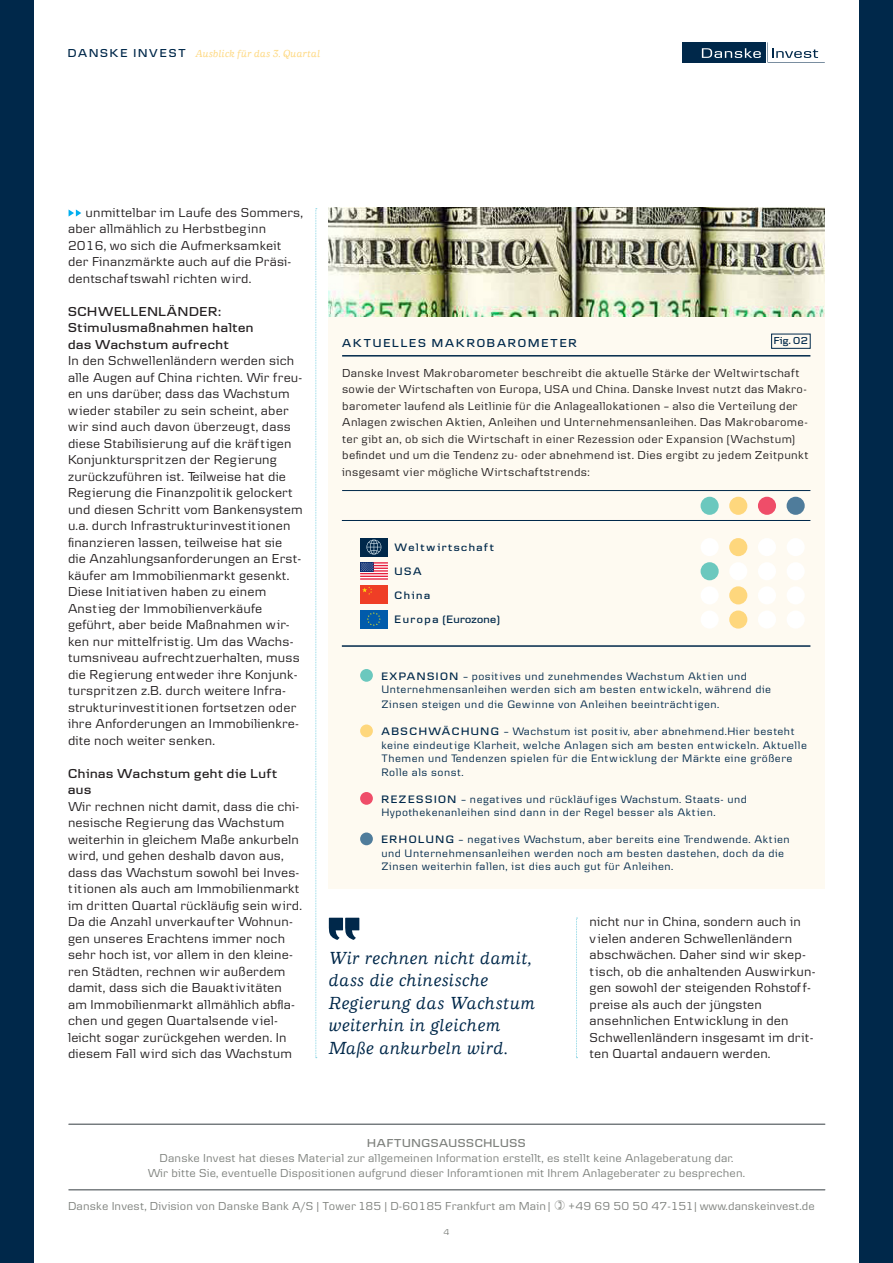
<style>
.page{position:relative;width:893px;height:1263px;background:#fff}
.page>*{position:absolute;margin:0;border:0;box-sizing:border-box;transform-origin:0 0}
.Citat{font:italic 500 18px/22.5px "Danske Human";letter-spacing:.025em;color:#00284a}
.Danske_body_m__indry{font:13.5px/16.5px "Danske Text";letter-spacing:.01em;color:#231f20}
.Mellemrubrik{font:600 13.5px/16.5px "Danske Headline";letter-spacing:.045em;color:#231f20}
.Kilde{font:12px/16.5px "Danske Text";letter-spacing:.025em;color:#231f20}
._8_Regular{font:12px/15px "Danske Text";letter-spacing:.01em;color:#7e817d;text-align:center}
.Danske_Boks{font:12px "Danske Text";letter-spacing:.01em;color:#7e817d}
.Capital_rubrik{font:600 12px "Danske Headline";letter-spacing:.16em;color:#00284a}
.Mellemrubrik-2{font:600 12px "Danske Headline";letter-spacing:.05em;color:#7e817d}
.Numerals{font:11.25px/13.5px "Danske Text";letter-spacing:.045em;color:#00284a}
.Numerals-2{font:600 11.25px "Danske Headline";letter-spacing:.135em;color:#00284a}
.Numerals-3{font:600 11.25px "Danske Headline";letter-spacing:.035em;color:#00284a}
.t1{font:italic 500 10.5px "Danske Human";letter-spacing:.025em;color:#fed77d}
.Numerals-4{font:600 10.5px "Danske Headline";color:#00284a}
.t2{font:9px "Danske Text";color:#7e817d}
.s1{font-family:"Danske Headline";font-weight:600;font-style:normal;font-size:12px;color:#00284a}
.s2{font-family:"Danske Headline";font-weight:600}
</style>
<div class="page">
<div style="left:0;top:0;width:34px;height:1263px;background:#00284a"></div>
<div style="left:859px;top:0;width:34px;height:1263px;background:#00284a"></div>
<div style="left:682px;top:42px;width:83px;height:21px;background:#00284a"></div>
<svg style="left:702px;top:48px;width:59px;height:10px"></svg>
<svg style="left:767px;top:42px;width:58px;height:21px"></svg>
<svg style="left:329px;top:917px;width:30px;height:23px"></svg>
<svg style="left:315px;top:208px;width:2px;height:850px"></svg>
<svg style="left:576px;top:918px;width:1px;height:140px"></svg>
<hr style="left:69px;top:1124px;width:756px;height:1px;background:#353d42">
<hr style="left:69px;top:1189px;width:756px;height:1px;background:#353d42">
<svg style="left:69px;top:209px;width:12px;height:8px"></svg>
<div style="left:329px;top:317px;width:496px;height:572px;background:#fefaf1"></div>
<img style="left:329px;top:208px;width:496px;height:109px">
<div style="left:771px;top:334px;width:39px;height:15px;border:1px solid #00284a"></div>
<hr style="left:342px;top:355px;width:468px;height:2px;background:#00284a">
<hr style="left:342px;top:490px;width:468px;height:1px;background:#00284a">
<div style="left:360px;top:586px;width:28px;height:18px;background:#ef3e26"></div>
<svg style="left:362px;top:587px;width:10px;height:8px"></svg>
<div style="left:360px;top:562px;width:28px;height:18px;background:#fff"></div>
<hr style="left:360px;top:578px;width:28px;height:2px;background:#e7203d">
<svg style="left:360px;top:562px;width:28px;height:15px"></svg>
<div style="left:360px;top:610px;width:28px;height:18px;background:#015bab"></div>
<svg style="left:367px;top:612px;width:14px;height:14px"></svg>
<div style="left:360px;top:538px;width:28px;height:18px;background:#00284a"></div>
<svg style="left:366px;top:540px;width:15px;height:14px"></svg>
<hr style="left:342px;top:520px;width:468px;height:1px;background:#00284a">
<hr style="left:342px;top:645px;width:468px;height:2px;background:#00284a">
<div style="left:701px;top:538px;width:18px;height:18px;background:#fff;border-radius:50%"></div>
<div style="left:701px;top:562px;width:18px;height:18px;background:#6bc8be;border-radius:50%"></div>
<div style="left:701px;top:586px;width:18px;height:18px;background:#fff;border-radius:50%"></div>
<div style="left:701px;top:610px;width:18px;height:19px;background:#fff;border-radius:50%"></div>
<div style="left:701px;top:497px;width:18px;height:18px;background:#6bc8be;border-radius:50%"></div>
<div style="left:729px;top:538px;width:18px;height:18px;background:#fed77d;border-radius:50%"></div>
<div style="left:729px;top:562px;width:18px;height:18px;background:#fff;border-radius:50%"></div>
<div style="left:729px;top:586px;width:18px;height:18px;background:#fed77d;border-radius:50%"></div>
<div style="left:729px;top:610px;width:18px;height:19px;background:#fed77d;border-radius:50%"></div>
<div style="left:729px;top:497px;width:18px;height:18px;background:#fed77d;border-radius:50%"></div>
<div style="left:758px;top:538px;width:18px;height:18px;background:#fff;border-radius:50%"></div>
<div style="left:758px;top:562px;width:18px;height:18px;background:#fff;border-radius:50%"></div>
<div style="left:758px;top:586px;width:18px;height:18px;background:#fff;border-radius:50%"></div>
<div style="left:758px;top:610px;width:18px;height:19px;background:#fff;border-radius:50%"></div>
<div style="left:758px;top:497px;width:18px;height:18px;background:#ef4d69;border-radius:50%"></div>
<div style="left:787px;top:538px;width:18px;height:18px;background:#fff;border-radius:50%"></div>
<div style="left:787px;top:562px;width:18px;height:18px;background:#fff;border-radius:50%"></div>
<div style="left:787px;top:586px;width:18px;height:18px;background:#fff;border-radius:50%"></div>
<div style="left:787px;top:610px;width:18px;height:19px;background:#fff;border-radius:50%"></div>
<div style="left:787px;top:497px;width:18px;height:18px;background:#4f7c9b;border-radius:50%"></div>
<div style="left:360px;top:669px;width:13px;height:13px;background:#6bc8be;border-radius:50%"></div>
<div style="left:360px;top:724px;width:13px;height:13px;background:#fed77d;border-radius:50%"></div>
<div style="left:360px;top:792px;width:13px;height:13px;background:#ef4d69;border-radius:50%"></div>
<div style="left:360px;top:832px;width:13px;height:13px;background:#4f7c9b;border-radius:50%"></div>
<p class="t1" style="left:68px;top:48px;width:254px"><span class="s1">DANSKE INVEST</span> Ausblick für das 3. Quartal</p>
<p class="Danske_body_m__indry" style="left:68px;top:203px;width:237px;text-indent:18px">unmittelbar im Laufe des Sommers, aber allmählich zu Herbstbeginn 2016, wo sich die Aufmerksamkeit der Finanzmärkte auch auf die Präsi&shy;dentschaf tswahl richten wird.</p>
<p class="Mellemrubrik" style="left:68px;top:302px;width:154px">SCHWELLENLÄNDER:</p>
<p class="Mellemrubrik" style="left:68px;top:319px;width:187px">Stimulusmaßnahmen halten das Wachstum aufrecht</p>
<p class="Danske_body_m__indry" style="left:68px;top:352px;width:236px">In den Schwellenländern werden sich alle Augen auf China richten. Wir freu&shy;en uns darüber, dass das Wachstum wieder stabiler zu sein scheint, aber wir sind auch davon überzeugt, dass diese Stabilisierung auf die kräf tigen Konjunkturspritzen der Regierung zurückzuführen ist. Teilweise hat die Regierung die Finanzpolitik gelockert und diesen Schritt vom Bankensystem u.a. durch Infrastrukturinvestitionen finanzieren lassen, teilweise hat sie die Anzahlungsanforderungen an Erst&shy;käufer am Immobilienmarkt gesenkt.<br>Diese Initiativen haben zu einem Anstieg der Immobilienverkäufe geführt, aber beide Maßnahmen wir&shy;ken nur mittelfristig. Um das Wachs&shy;tumsniveau aufrechtzuerhalten, muss die Regierung entweder ihre Konjunk&shy;turspritzen z.B. durch weitere Infra&shy;strukturinvestitionen fortsetzen oder ihre Anforderungen an Immobilienkre&shy;dite noch weiter senken.</p>
<p class="Mellemrubrik" style="left:68px;top:764px;width:211px">Chinas Wachstum geht die Luft aus</p>
<p class="Danske_body_m__indry" style="left:68px;top:797px;width:235px">Wir rechnen nicht damit, dass die chi&shy;nesische Regierung das Wachstum weiterhin in gleichem Maße ankurbeln wird, und gehen deshalb davon aus, dass das Wachstum sowohl bei Inves&shy;titionen als auch am Immobilienmarkt im dritten Quartal rückläufig sein wird.<br>Da die Anzahl unverkauf ter Wohnun&shy;gen unseres Erachtens immer noch sehr hoch ist, vor allem in den kleine&shy;ren Städten, rechnen wir außerdem damit, dass sich die Bauaktiv itäten am Immobilienmarkt allmählich abfla&shy;chen und gegen Quartalsende v iel&shy;leicht sogar zurückgehen werden. In diesem Fall wird sich das Wachstum</p>
<p class="Capital_rubrik" style="left:342px;top:336px;width:236px">AKTUELLES MAKROBAROMETER</p>
<p class="Numerals-4" style="left:774px;top:335px;width:35px">Fig. 02</p>
<p class="Kilde" style="left:342px;top:364px;width:468px">Danske Invest Makrobarometer beschreibt die aktuelle Stärke der Weltwirtschaft sowie der Wirtschaften von Europa, USA und China. Danske Invest nutzt das Makro&shy;barometer laufend als Leitlinie für die Anlageallokationen – also die Verteilung der Anlagen zwischen Aktien, Anleihen und Unternehmensanleihen. Das Makrobarome&shy;ter gibt an, ob sich die Wirtschaft in einer Rezession oder Expansion (Wachstum) befindet und um die Tendenz zu- oder abnehmend ist. Dies ergibt zu jedem Zeitpunkt insgesamt vier mögliche Wirtschaftstrends:</p>
<p class="Numerals-2" style="left:395px;top:541px;width:101px">Weltwirtschaft</p>
<p class="Numerals-2" style="left:395px;top:565px;width:29px">USA</p>
<p class="Numerals-2" style="left:395px;top:589px;width:37px">China</p>
<p class="Numerals-3" style="left:395px;top:613px;width:107px">Europa (Eurozone)</p>
<p class="Numerals" style="left:381px;top:669px;width:391px"><span class="s2">EXPANSION</span> – positives und zunehmendes Wachstum Aktien und<br>Unternehmensanleihen werden sich am besten entwickeln, während die</p>
<p class="Numerals" style="left:381px;top:697px;width:339px">Zinsen steigen und die Gewinne von Anleihen beeinträchtigen.</p>
<p class="Numerals" style="left:381px;top:724px;width:427px"><span class="s2">ABSCHWÄCHUNG</span> – Wachstum ist positiv, aber abnehmend.Hier besteht keine eindeutige Klarheit, welche Anlagen sich am besten entwickeln. Aktuelle Themen und Tendenzen spielen für die Entwicklung der Märkte eine größere Rolle als sonst.</p>
<p class="Numerals" style="left:381px;top:792px;width:367px"><span class="s2">REZESSION</span> – negatives und rückläuf iges Wachstum. Staats- und<br>Hypothekenanleihen sind dann in der Regel besser als Aktien.</p>
<p class="Numerals" style="left:381px;top:832px;width:410px"><span class="s2">ERHOLUNG</span> – negatives Wachstum, aber bereits eine Trendwende. Aktien und Unternehmensanleihen werden noch am besten dastehen, doch da die<br>Zinsen weiterhin fallen, ist dies auch gut für Anleihen.</p>
<p class="Citat" style="left:329px;top:947px;width:208px">Wir rechnen nicht damit, dass die chinesische<br>Regierung das Wachstum weiterhin in gleichem<br>Maße ankurbeln wird.</p>
<p class="Danske_body_m__indry" style="left:590px;top:913px;width:227px">nicht nur in China, sondern auch in<br>v ielen anderen Schwellenländern abschwächen. Daher sind wir skep&shy;tisch, ob die anhaltenden Auswirkun&shy;gen sowohl der steigenden Rohstof f&shy;preise als auch der jüngsten ansehnlichen Entwicklung in den Schwellenländern insgesamt im drit&shy;ten Quartal andauern werden.</p>
<p class="Mellemrubrik-2" style="left:367px;top:1136px;width:160px">HAFTUNGSAUSSCHLUSS</p>
<p class="_8_Regular" style="left:148px;top:1150px;width:599px">Danske Invest hat dieses Material zur allgemeinen Information erstellt, es stellt keine Anlageberatung dar.<br>Wir bitte Sie, eventuelle Dispositionen aufgrund dieser Inforamtionen mit Ihrem Anlageberater zu besprechen.</p>
<p class="Danske_Boks" style="left:68px;top:1199px;width:484px">Danske Invest, Division von Danske Bank A/S | Tower 185 | D-60185 Frankfurt am Main |</p>
<p class="Danske_Boks" style="left:568px;top:1199px;width:249px">+49 69 50 50 47-151 | www.danskeinvest.de</p>
<p class="t2" style="left:444px;top:1226px;width:7px">4</p>
</div>
